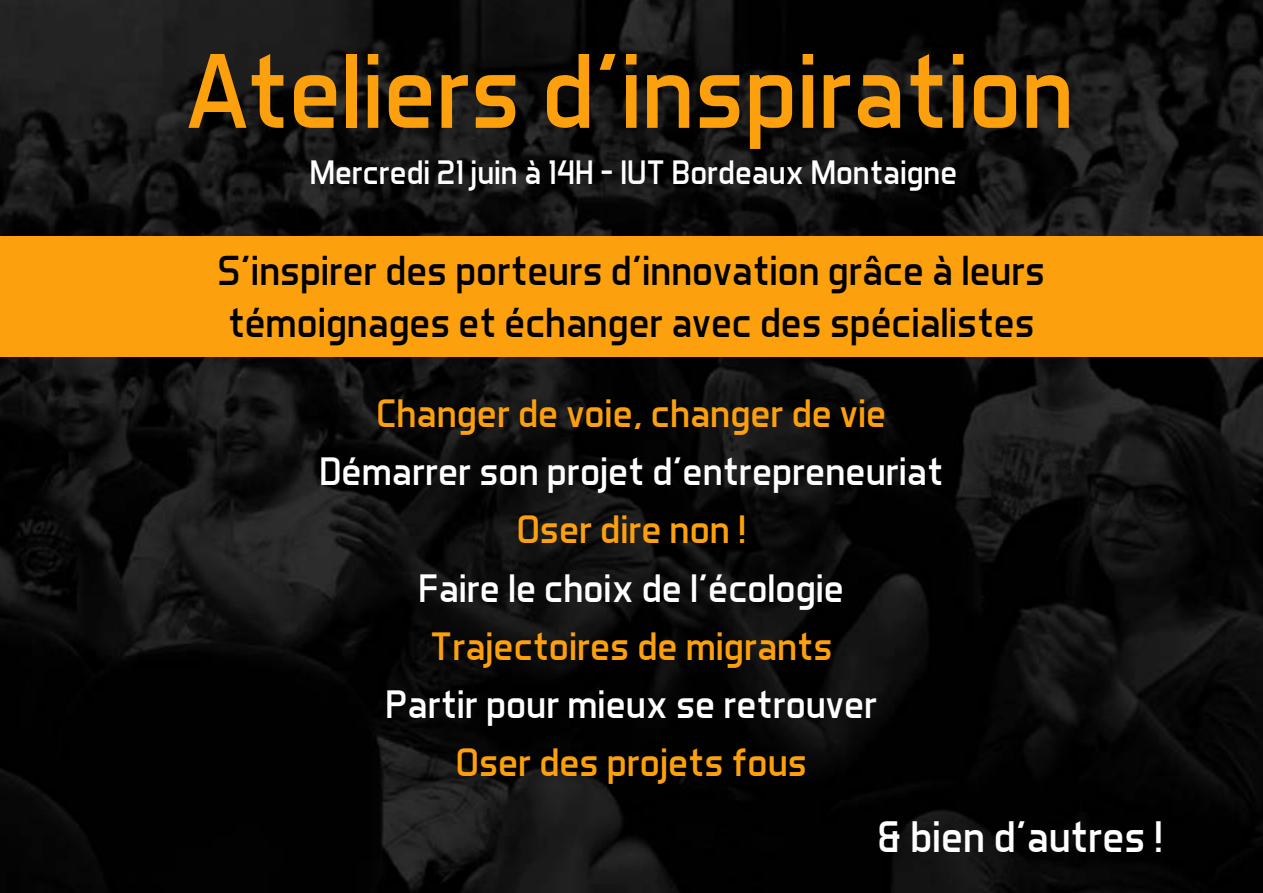
<style>
.page{position:relative;width:1263px;height:893px;background:#fff}
.page>*{position:absolute;margin:0;border:0;box-sizing:border-box;transform-origin:0 0}
.t1{font:108px "Aero Matics";color:#fda00d}
.t2{font:45px "Aero Matics";color:#fff}
.t3{font:42.75px/51.3px "Aero Matics";color:#000}
.t4{font:40.35px "Aero Matics";color:#fff}
.t5{font:40.35px "Aero Matics";color:#fda00d}
.t6{font:34.5px "Aero Matics";color:#fff}
</style>
<div class="page">
<img style="left:0;top:0;width:1263px;height:893px">
<div style="left:0;top:236px;width:1263px;height:120px;background:#fda00d"></div>
<h1 class="t1" style="left:188px;top:27px;width:887px">Ateliers d’inspiration</h1>
<p class="t6" style="left:310px;top:152px;width:649px">Mercredi 21 juin à 14H - IUT Bordeaux Montaigne</p>
<p class="t3" style="left:218px;top:244px;width:829px">S’inspirer des porteurs d’innovation grâce à leurs témoignages et échanger avec des spécialistes</p>
<p class="t5" style="left:376px;top:389px;width:511px">Changer de voie, changer de vie</p>
<p class="t4" style="left:319px;top:447px;width:625px">Démarrer son projet d’entrepreneuriat</p>
<p class="t5" style="left:517px;top:506px;width:231px">Oser dire non !</p>
<p class="t4" style="left:419px;top:564px;width:427px">Faire le choix de l’écologie</p>
<p class="t5" style="left:430px;top:622px;width:404px">Trajectoires de migrants</p>
<p class="t4" style="left:385px;top:680px;width:493px">Partir pour mieux se retrouver</p>
<p class="t5" style="left:456px;top:739px;width:353px">Oser des projets fous</p>
<p class="t2" style="left:877px;top:810px;width:287px">&amp; bien d’autres !</p>
</div>
